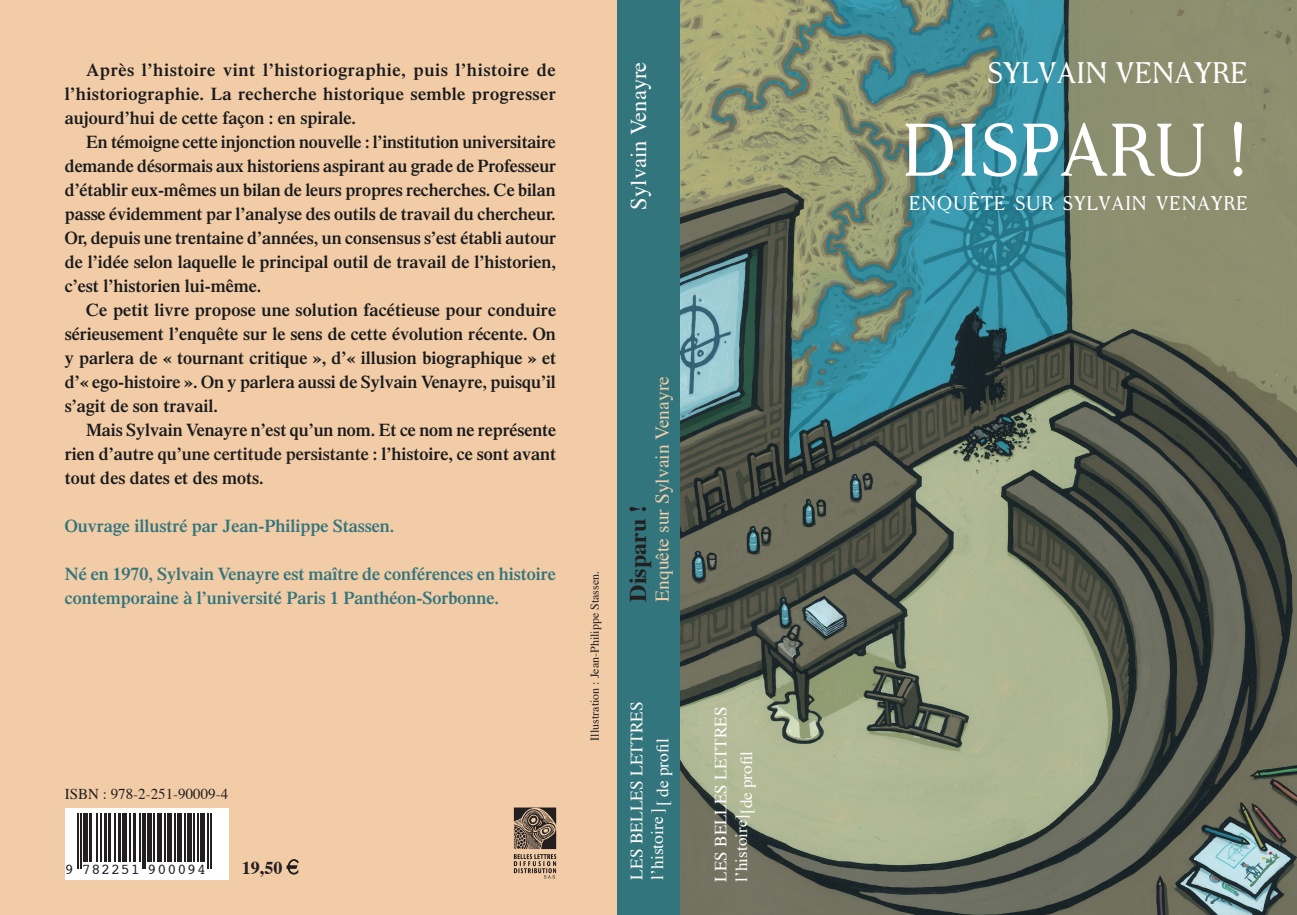
<style>
.page{position:relative;width:1297px;height:915px;background:#fff}
.page>*{position:absolute;margin:0;border:0;box-sizing:border-box;transform-origin:0 0}
.t1{font:76.8px "WCADDENDUM Bta";color:#fff}
.t2{font:30.75px "WCADDENDUM Bta";color:#fff}
.t3{font:700 24px "Times";color:#231f20}
.t4{font:22.5px "Times";color:#fff}
.t5{font:20.55px "WCADDENDUM Bta";letter-spacing:.03em;color:#fff}
.t6{font:19.5px "Times";color:#f1cca7}
.t7{font:600 18px/24px "Times";color:#1a1a1c;text-align:justify}
.t8{font:600 18px/24px "Times";color:#33757c}
.t9{font:700 18px "Times";color:#231f20}
.t10{font:17.4px/20.9px "Times";color:#fff}
.t11{font:17.1px/20.5px "Times";color:#fff}
.t12{font:15px "Times";color:#231f20}
.t13{font:15px "Courier";letter-spacing:.06em;color:#231f20}
.t14{font:12px "Times";color:#231f20}
.s1{color:#231f20}
.s2{font-family:"Eurofont";font-weight:400}
</style>
<div class="page">
<div style="left:0;top:0;width:617px;height:914px;background:#f1cca7"></div>
<div style="left:65px;top:807px;width:164px;height:72px;background:#fff"></div>
<hr style="left:78px;top:812px;width:1px;height:56px;background:#231f20">
<hr style="left:80px;top:812px;width:2px;height:56px;background:#231f20">
<hr style="left:83px;top:812px;width:4px;height:49px;background:#231f20">
<hr style="left:89px;top:812px;width:3px;height:49px;background:#231f20">
<hr style="left:96px;top:812px;width:1px;height:49px;background:#231f20">
<hr style="left:100px;top:812px;width:1px;height:49px;background:#231f20">
<hr style="left:104px;top:812px;width:3px;height:49px;background:#231f20">
<hr style="left:108px;top:812px;width:3px;height:49px;background:#231f20">
<hr style="left:114px;top:812px;width:1px;height:49px;background:#231f20">
<hr style="left:118px;top:812px;width:3px;height:49px;background:#231f20">
<hr style="left:122px;top:812px;width:4px;height:49px;background:#231f20">
<hr style="left:129px;top:812px;width:2px;height:49px;background:#231f20">
<hr style="left:134px;top:812px;width:2px;height:49px;background:#231f20">
<hr style="left:139px;top:812px;width:1px;height:49px;background:#231f20">
<hr style="left:142px;top:812px;width:1px;height:56px;background:#231f20">
<hr style="left:145px;top:812px;width:1px;height:56px;background:#231f20">
<hr style="left:148px;top:812px;width:4px;height:49px;background:#231f20">
<hr style="left:153px;top:812px;width:2px;height:49px;background:#231f20">
<hr style="left:158px;top:812px;width:4px;height:49px;background:#231f20">
<hr style="left:165px;top:812px;width:1px;height:49px;background:#231f20">
<div style="left:167px;top:812px;width:5px;height:49px;background:#231f20"></div>
<hr style="left:174px;top:812px;width:2px;height:49px;background:#231f20">
<div style="left:177px;top:812px;width:5px;height:49px;background:#231f20"></div>
<hr style="left:184px;top:812px;width:2px;height:49px;background:#231f20">
<hr style="left:187px;top:812px;width:4px;height:49px;background:#231f20">
<hr style="left:193px;top:812px;width:1px;height:49px;background:#231f20">
<hr style="left:197px;top:812px;width:2px;height:49px;background:#231f20">
<hr style="left:200px;top:812px;width:4px;height:49px;background:#231f20">
<hr style="left:207px;top:812px;width:1px;height:56px;background:#231f20">
<hr style="left:210px;top:812px;width:1px;height:56px;background:#231f20">
<svg style="left:286px;top:859px;width:13px;height:15px"></svg>
<img style="left:513px;top:807px;width:43px;height:72px">
<div style="left:617px;top:0;width:63px;height:914px;background:#33757c"></div>
<img style="left:680px;top:0;width:617px;height:914px">
<p class="t7" style="left:65px;top:57px;width:492px;text-indent:21px">Après l’histoire vint l’historiographie, puis l’histoire de l’historiographie. La recherche historique semble progresser aujourd’hui de cette façon : en spirale.</p>
<p class="t7" style="left:65px;top:129px;width:493px;text-indent:21px">En témoigne cette injonction nouvelle : l’institution universitaire demande désormais aux historiens aspirant au grade de Professeur d’établir eux-mêmes un bilan de leurs propres recherches. Ce bilan passe évidemment par l’analyse des outils de travail du chercheur.<br>Or, depuis une trentaine d’années, un consensus s’est établi autour de l’idée selon laquelle le principal outil de travail de l’historien, c’est l’historien lui-même.</p>
<p class="t7" style="left:65px;top:297px;width:493px;text-indent:21px">Ce petit livre propose une solution facétieuse pour conduire sérieusement l’enquête sur le sens de cette évolution récente. On y parlera de « tournant critique », d’« illusion biographique » et d’« ego-histoire ». On y parlera aussi de Sylvain Venayre, puisqu’il s’agit de son travail.</p>
<p class="t7" style="left:65px;top:417px;width:493px;text-indent:21px">Mais Sylvain Venayre n’est qu’un nom. Et ce nom ne représente rien d’autre <span class="s1">qu’une certitude persistante :</span> l’histoire, ce sont avant tout des dates et des mots.</p>
<p class="t8" style="left:65px;top:513px;width:331px">Ouvrage illustré par Jean-Philippe Stassen.</p>
<p class="t8" style="left:65px;top:561px;width:493px">Né en 1970, Sylvain Venayre est maître de conférences en histoire contemporaine à l’université Paris 1 Panthéon-Sorbonne.</p>
<p class="t12" style="left:65px;top:779px;width:165px">ISBN : 978-2-251-90009-4</p>
<p class="t13" style="left:65px;top:860px;width:143px">9 782251 900094</p>
<p class="t9" style="left:242px;top:850px;width:58px">19,50 <span class="s2">e</span></p>
<p class="t4" style="left:618px;top:209px;width:149px;rotate:-90deg">Sylvain Venayre</p>
<p class="t14" style="left:583px;top:740px;width:171px;rotate:-90deg">Illustration : Jean-Philippe Stassen.</p>
<p class="t6" style="left:644px;top:601px;width:227px;rotate:-90deg">Enquête sur Sylvain Venayre</p>
<h3 class="t3" style="left:615px;top:601px;width:98px;rotate:-90deg">Disparu !</h3>
<p class="t10" style="left:625px;top:879px;width:180px;rotate:-90deg">LES BELLES LETTRES l’histoire ][ de profil</p>
<p class="t11" style="left:709px;top:881px;width:176px;rotate:-90deg">LES BELLES LETTRES l’histoire][de profil</p>
<h2 class="t2" style="left:987px;top:55px;width:262px">SYLVAIN VENAYRE</h2>
<h1 class="t1" style="left:902px;top:104px;width:348px">DISPARU !</h1>
<p class="t5" style="left:909px;top:191px;width:341px">ENQUÊTE SUR SYLVAIN VENAYRE</p>
</div>
